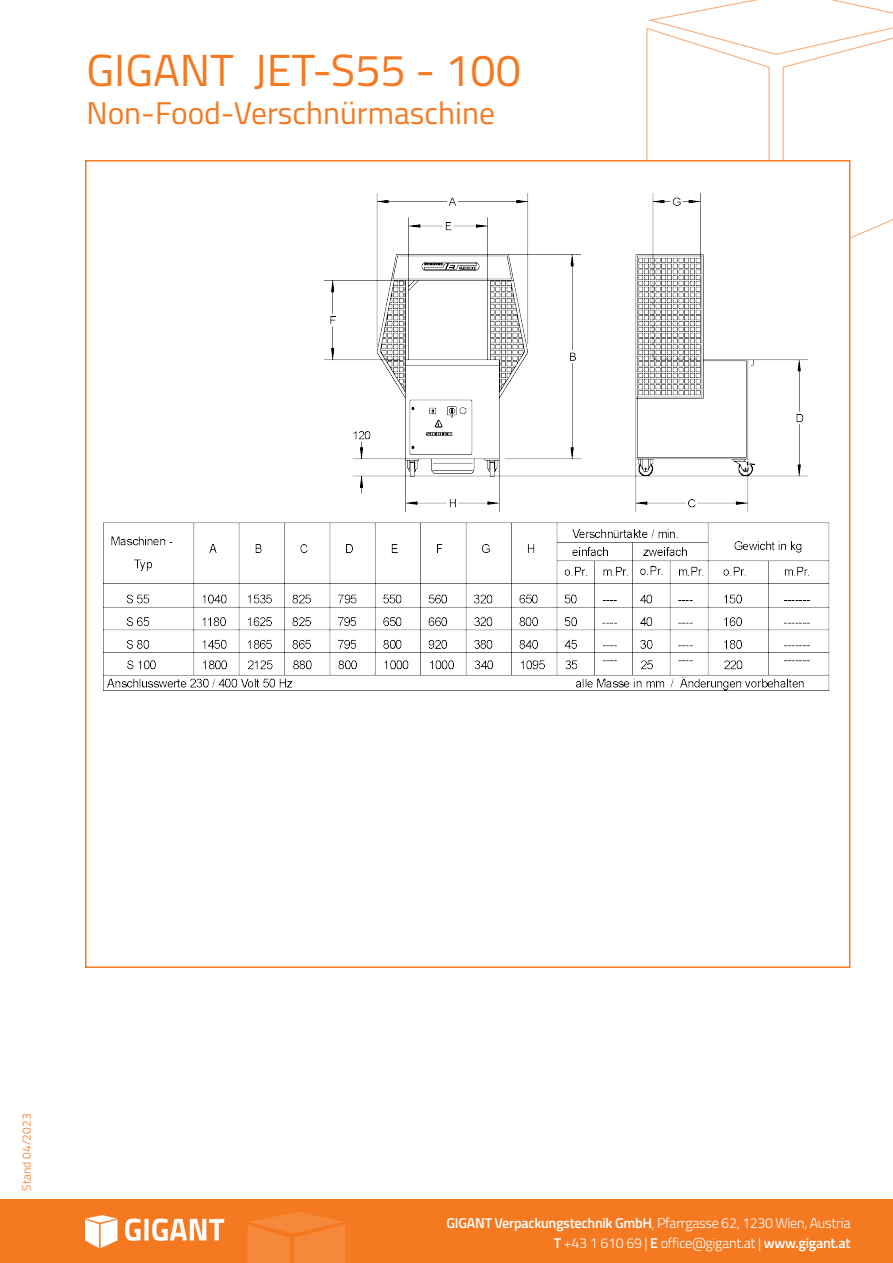
<style>
.page{position:relative;width:893px;height:1263px;background:#fff}
.page>*{position:absolute;margin:0;border:0;box-sizing:border-box;transform-origin:0 0}
.t1{font:45px "Titillium Web";color:#f47921}
.t2{font:31.5px "Titillium Web";color:#f47921}
.t3{font:300 14.25px/19.5px "Titillium Web";letter-spacing:-.02em;color:#fff;text-align:right}
.t4{font:300 12px "Titillium Web";color:#f47921}
.s1{font-weight:600}
</style>
<div class="page">
<div style="left:0;top:1199px;width:893px;height:64px;background:#f47921"></div>
<svg style="left:646px;top:0;width:247px;height:269px"></svg>
<svg style="left:247px;top:1212px;width:98px;height:51px"></svg>
<img style="left:85px;top:1215px;width:140px;height:33px">
<div style="left:85px;top:160px;width:765px;height:808px;background:#fff;border:2px solid #f47921"></div>
<img style="left:85px;top:192px;width:763px;height:506px">
<div style="left:108px;top:298px;width:107px;height:59px;background:#fff"></div>
<h1 class="t1" style="left:87px;top:38px;width:436px">GIGANT JET-S55 - 100</h1>
<h2 class="t2" style="left:87px;top:90px;width:410px">Non-Food-Verschnürmaschine</h2>
<p class="t4" style="left:18px;top:1191px;width:78px;rotate:-90deg">Stand 04/2023</p>
<p class="t3" style="left:446px;top:1213px;width:405px"><span class="s1">GIGANT Verpackungstechnik GmbH</span>, Pfarrgasse 62, 1230 Wien, Austria<br><span class="s1">T</span> +43 1 610 69 | <span class="s1">E</span> office@gigant.at | <span class="s1">www.gigant.at</span></p>
</div>
